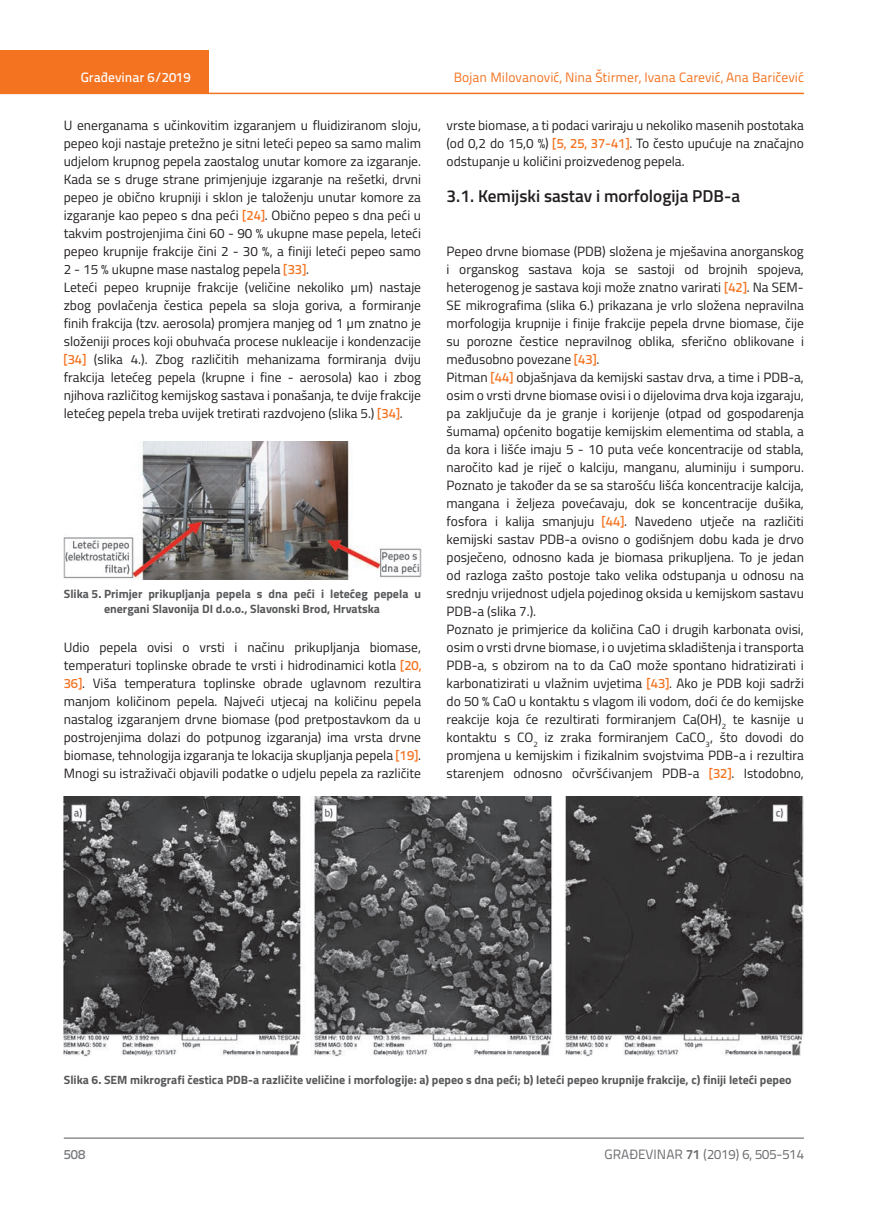
<style>
.page{position:relative;width:872px;height:1212px;background:#fff}
.page>*{position:absolute;margin:0;border:0;box-sizing:border-box;transform-origin:0 0}
.t1{font:600 17.25px "Titillium";color:#231f20}
.t2{font:13.5px/18px "Titillium";color:#231f20}
.t3{font:13.5px "Titillium Text 22 L";color:#f47321}
.t4{font:13.5px "Titillium Text 22 L";color:#6c6d70}
.t5{font:500 13.5px "Titillium Text 22 L";color:#fff}
.t6{font:500 13.5px "Titillium Text 22 L";color:#787a7d}
.t7{font:700 12px/15px "Titillium";color:#57585a;text-align:center}
.s1{font-family:"Titillium Text 22 L";font-weight:500;color:#f47321}
.s2{font-weight:700}
</style>
<div class="page">
<div style="left:0;top:50px;width:208px;height:44px;background:#f47321"></div>
<hr style="left:0;top:93px;width:804px;height:1px;background:#f47321">
<hr style="left:64px;top:1138px;width:740px;height:1px;background:#57585a">
<img style="left:64px;top:441px;width:357px;height:138px">
<img style="left:64px;top:797px;width:740px;height:260px">
<p class="t5" style="left:81px;top:67px;width:111px">Građevinar 6/2019</p>
<p class="t2" style="left:64px;top:115px;width:359px">U energanama s učinkovitim izgaranjem u fluidiziranom sloju, pepeo koji nastaje pretežno je sitni leteći pepeo sa samo malim udjelom krupnog pepela zaostalog unutar komore za izgaranje.<br>Kada se s druge strane primjenjuje izgaranje na rešetki, drvni pepeo je obično krupniji i sklon je taloženju unutar komore za izgaranje kao pepeo s dna peći <span class="s1">[24]</span>. Obično pepeo s dna peći u takvim postrojenjima čini 60 - 90 % ukupne mase pepela, leteći pepeo krupnije frakcije čini 2 - 30 %, a finiji leteći pepeo samo 2 - 15 % ukupne mase nastalog pepela <span class="s1">[33]</span>.<br>Leteći pepeo krupnije frakcije (veličine nekoliko μm) nastaje zbog povlačenja čestica pepela sa sloja goriva, a formiranje finih frakcija (tzv. aerosola) promjera manjeg od 1 μm znatno je složeniji proces koji obuhvaća procese nukleacije i kondenzacije <span class="s1">[34]</span> (slika 4.). Zbog različitih mehanizama formiranja dviju frakcija letećeg pepela (krupne i fine - aerosola) kao i zbog njihova različitog kemijskog sastava i ponašanja, te dvije frakcije letećeg pepela treba uvijek tretirati razdvojeno (slika 5.) <span class="s1">[34]</span>.</p>
<p class="t7" style="left:64px;top:586px;width:359px">Slika 5. Primjer prikupljanja pepela s dna peći i letećeg pepela u energani Slavonija DI d.o.o., Slavonski Brod, Hrvatska</p>
<p class="t2" style="left:64px;top:638px;width:359px;text-align:justify">Udio pepela ovisi o vrsti i načinu prikupljanja biomase, temperaturi toplinske obrade te vrsti i hidrodinamici kotla <span class="s1">[20, 36]</span>. Viša temperatura toplinske obrade uglavnom rezultira manjom količinom pepela. Najveći utjecaj na količinu pepela nastalog izgaranjem drvne biomase (pod pretpostavkom da u postrojenjima dolazi do potpunog izgaranja) ima vrsta drvne biomase, tehnologija izgaranja te lokacija skupljanja pepela <span class="s1">[19]</span>.<br>Mnogi su istraživači objavili podatke o udjelu pepela za različite</p>
<p class="t3" style="left:454px;top:68px;width:352px">Bojan Milovanović, Nina Štirmer, Ivana Carević, Ana Baričević</p>
<p class="t2" style="left:446px;top:115px;width:359px;text-align:justify">vrste biomase, a ti podaci variraju u nekoliko masenih postotaka (od 0,2 do 15,0 %) <span class="s1">[5, 25, 37-41]</span>. To često upućuje na značajno odstupanje u količini proizvedenog pepela.</p>
<p class="t1" style="left:446px;top:183px;width:295px">3.1. Kemijski sastav i morfologija PDB-a</p>
<p class="t2" style="left:446px;top:241px;width:359px">Pepeo drvne biomase (PDB) složena je mješavina anorganskog i organskog sastava koja se sastoji od brojnih spojeva, heterogenog je sastava koji može znatno varirati <span class="s1">[42]</span>. Na SEM-SE mikrografima (slika 6.) prikazana je vrlo složena nepravilna morfologija krupnije i finije frakcije pepela drvne biomase, čije su porozne čestice nepravilnog oblika, sferično oblikovane i međusobno povezane <span class="s1">[43]</span>.<br>Pitman <span class="s1">[44]</span> objašnjava da kemijski sastav drva, a time i PDB-a, osim o vrsti drvne biomase ovisi i o dijelovima drva koja izgaraju, pa zaključuje da je granje i korijenje (otpad od gospodarenja šumama) općenito bogatije kemijskim elementima od stabla, a da kora i lišće imaju 5 - 10 puta veće koncentracije od stabla, naročito kad je riječ o kalciju, manganu, aluminiju i sumporu.<br>Poznato je također da se sa starošću lišća koncentracije kalcija, mangana i željeza povećavaju, dok se koncentracije dušika, fosfora i kalija smanjuju <span class="s1">[44]</span>. Navedeno utječe na različiti kemijski sastav PDB-a ovisno o godišnjem dobu kada je drvo posječeno, odnosno kada je biomasa prikupljena. To je jedan od razloga zašto postoje tako velika odstupanja u odnosu na srednju vrijednost udjela pojedinog oksida u kemijskom sastavu PDB-a (slika 7.).<br>Poznato je primjerice da količina CaO i drugih karbonata ovisi, osim o vrsti drvne biomase, i o uvjetima skladištenja i transporta PDB-a, s obzirom na to da CaO može spontano hidratizirati i karbonatizirati u vlažnim uvjetima <span class="s1">[43]</span>. Ako je PDB koji sadrži do 50 % CaO u kontaktu s vlagom ili vodom, doći će do kemijske reakcije koja će rezultirati formiranjem Ca(OH)<sub>2</sub> te kasnije u kontaktu s CO<sub>2</sub> iz zraka formiranjem CaCO<sub>3</sub>, što dovodi do promjena u kemijskim i fizikalnim svojstvima PDB-a i rezultira starenjem odnosno očvršćivanjem PDB-a <span class="s1">[32]</span>. Istodobno,</p>
<p class="t7" style="left:64px;top:1072px;width:729px">Slika 6. SEM mikrografi čestica PDB-a različite veličine i morfologije: a) pepeo s dna peći; b) leteći pepeo krupnije frakcije, c) finiji leteći pepeo</p>
<p class="t6" style="left:64px;top:1144px;width:23px">508</p>
<p class="t4" style="left:604px;top:1144px;width:201px">GRAĐEVINAR <span class="s2">71</span> (2019) 6, 505-514</p>
</div>
